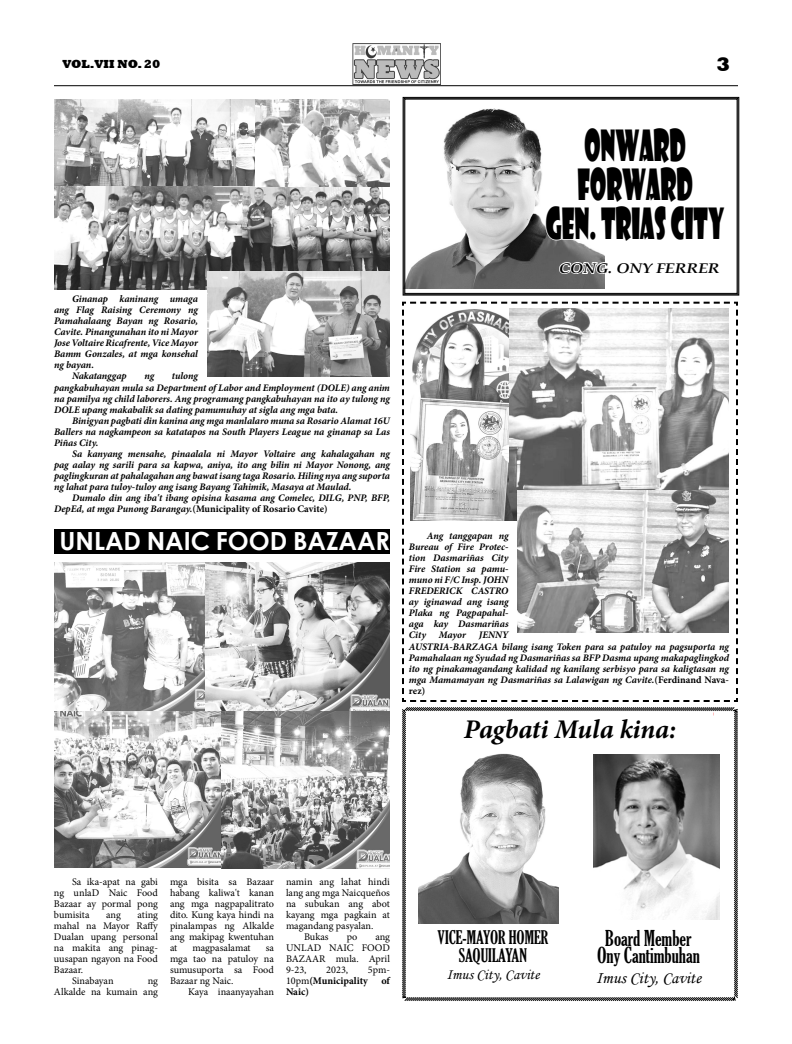
<style>
.page{position:relative;width:792px;height:1044px;background:#fff}
.page>*{position:absolute;margin:0;border:0;box-sizing:border-box;transform-origin:0 0}
.t1{font:42px/39px "Showcard Gothic";color:#000;text-align:center;scale:.55 1}
.t2{font:italic 700 27px "Minion Pro";letter-spacing:-.005em;color:#000}
.t3{font:700 25px "Century Gothic";color:#fff}
.t4{font:extra-condensed 21px/17px "Gloucester";color:#000;text-align:center}
.t5{font:800 20px "Rockwell";color:#000}
.t6{font:extra-condensed 18px/18px "Gloucester";color:#000;text-align:center}
.t7{font:17px "Monotype Corsiva";color:#000}
.t8{font:15px "Monotype Corsiva";color:#000}
.t9{font:italic 700 14px "Book Antiqua";color:#000;scale:1.15 1}
.t10{font:800 12px "Rockwell";color:#000}
.t11{font:10.2px/11px "Minion Pro";letter-spacing:-.005em;color:#000;text-align:justify}
.t12{font:700 10.2px/11px "Minion Pro";color:#000}
.t13{font:italic 700 10px/11px "Minion Pro";letter-spacing:-.005em;color:#000}
.s1{font-style:normal}
.s2{font-weight:400}
</style>
<div class="page">
<div style="left:54px;top:529px;width:336px;height:25px;background:#000"></div>
<img style="left:352px;top:43px;width:88px;height:42px">
<hr style="left:54px;top:85px;width:684px;height:1px;background:#000">
<svg style="left:403px;top:97px;width:336px;height:198px"></svg>
<div style="left:405px;top:99px;width:332px;height:195px;border:1px solid #000"></div>
<svg style="left:544px;top:85px;width:183px;height:160px"></svg>
<svg style="left:402px;top:707px;width:336px;height:294px"></svg>
<img style="left:419px;top:754px;width:139px;height:169px">
<img style="left:54px;top:186px;width:336px;height:104px">
<img style="left:54px;top:99px;width:201px;height:87px">
<img style="left:255px;top:99px;width:135px;height:87px">
<img style="left:207px;top:272px;width:183px;height:104px">
<img style="left:54px;top:563px;width:151px;height:148px">
<img style="left:205px;top:563px;width:185px;height:148px">
<img style="left:54px;top:711px;width:168px;height:157px">
<img style="left:222px;top:711px;width:168px;height:158px">
<img style="left:594px;top:754px;width:126px;height:166px">
<svg style="left:402px;top:301px;width:336px;height:401px"></svg>
<p class="t10" style="left:62px;top:57px;width:99px">VOL.VII NO. 20</p>
<h3 class="t5" style="left:716px;top:53px;width:15px">3</h3>
<h1 class="t1" style="left:546px;top:124px;width:326px">ONWARD<br>FORWARD<br>GEN. TRIAS CITY</h1>
<p class="t13" style="left:72px;top:293px;width:128px">Ginanap kaninang umaga</p>
<p class="t13" style="left:54px;top:304px;width:145px">ang Flag Raising Ceremony ng</p>
<p class="t13" style="left:54px;top:315px;width:146px">Pamahalaang Bayan ng Rosario,</p>
<p class="t13" style="left:54px;top:326px;width:145px">Cavite. Pinangunahan ito ni Mayor</p>
<p class="t13" style="left:54px;top:337px;width:145px">Jose Voltaire Ricafrente, Vice Mayor</p>
<p class="t13" style="left:54px;top:348px;width:146px">Bamm Gonzales, at mga konsehal</p>
<p class="t13" style="left:54px;top:359px;width:42px">ng bayan.</p>
<p class="t13" style="left:72px;top:370px;width:56px">Nakatanggap</p>
<p class="t13" style="left:144px;top:370px;width:11px">ng</p>
<p class="t13" style="left:54px;top:370px;width:338px;line-height:12px;text-indent:118px">tulong<br>pangkabuhayan mula sa Department of Labor and Employment (DOLE) ang anim</p>
<p class="t13" style="left:54px;top:393px;width:338px">na pamilya ng child laborers. Ang programang pangkabuhayan na ito ay tulong ng<br>DOLE upang makabalik sa dating pamumuhay at sigla ang mga bata.</p>
<p class="t13" style="left:54px;top:415px;width:338px;text-align:justify;text-indent:18px">Binigyan pagbati din kanina ang mga manlalaro muna sa Rosario Alamat 16U Ballers na nagkampeon sa katatapos na South Players League na ginanap sa Las Piñas City.</p>
<p class="t13" style="left:54px;top:448px;width:338px;text-align:justify;text-indent:18px">Sa kanyang mensahe, pinaalala ni Mayor Voltaire ang kahalagahan ng pag aalay ng sarili para sa kapwa, aniya, ito ang bilin ni Mayor Nonong, ang paglingkuran at pahalagahan ang bawat isang taga Rosario. Hiling nya ang suporta ng lahat para tuloy-tuloy ang isang Bayang Tahimik, Masaya at Maulad.</p>
<p class="t13" style="left:54px;top:492px;width:338px;text-indent:18px">Dumalo din ang iba't ibang opisina kasama ang Comelec, DILG, PNP, BFP,<br>DepEd, at mga Punong Barangay.<span class="s1">(Municipality of Rosario Cavite)</span></p>
<h3 class="t3" style="left:60px;top:522px;width:332px">UNLAD NAIC FOOD BAZAAR</h3>
<h3 class="t9" style="left:559px;top:258px;width:141px">CONG. ONY FERRER</h3>
<p class="t13" style="left:409px;top:530px;width:101px;text-align:justify;text-indent:18px">Ang tanggapan ng Bureau of Fire Protec&shy;tion Dasmariñas City Fire Station sa pamu&shy;muno ni F/C Insp. JOHN FREDERICK CASTRO ay iginawad ang isang Plaka ng Pagpapahal&shy;aga kay Dasmariñas City</p>
<p class="t13" style="left:409px;top:628px;width:322px;line-height:12.4px;text-indent:70px">JENNY<br>AUSTRIA-BARZAGA bilang isang Token para sa patuloy na pagsuporta ng</p>
<p class="t13" style="left:409px;top:652px;width:322px;text-align:justify">Pamahalaan ng Syudad ng Dasmariñas sa BFP Dasma upang makapaglingkod ito ng pinakamagandang kalidad ng kanilang serbisyo para sa kaligtasan ng mga Mamamayan ng Dasmariñas sa Lalawigan ng Cavite.<span class="s1">(Ferdinand Nava&shy;rez)</span></p>
<p class="t13" style="left:439px;top:629px;width:29px">Mayor</p>
<h2 class="t2" style="left:464px;top:710px;width:214px">Pagbati Mula kina:</h2>
<p class="t11" style="left:54px;top:877px;width:106px;text-indent:18px">Sa ika-apat na gabi ng unlaD Naic Food Bazaar ay pormal pong bumisita</p>
<p class="t11" style="left:106px;top:910px;width:16px">ang</p>
<p class="t11" style="left:138px;top:910px;width:22px">ating</p>
<p class="t11" style="left:54px;top:921px;width:105px">mahal na Mayor Raffy</p>
<p class="t11" style="left:54px;top:932px;width:106px">Dualan upang personal</p>
<p class="t11" style="left:54px;top:943px;width:105px">na makita ang pinag-</p>
<p class="t11" style="left:54px;top:954px;width:105px">uusapan ngayon na Food</p>
<p class="t11" style="left:54px;top:965px;width:31px">Bazaar.</p>
<p class="t11" style="left:72px;top:976px;width:43px">Sinabayan</p>
<p class="t11" style="left:54px;top:976px;width:105px;text-align:right">ng<br>Alkalde na kumain ang</p>
<p class="t11" style="left:170px;top:877px;width:106px">mga bisita sa Bazaar habang kaliwa't kanan ang mga nagpapalitrato dito. Kung kaya hindi na pinalampas ng Alkalde ang makipag kwentuhan at</p>
<p class="t11" style="left:192px;top:943px;width:60px">magpasalamat</p>
<p class="t11" style="left:170px;top:943px;width:106px;text-indent:96px">sa mga tao na patuloy na sumusuporta sa Food Bazaar ng Naic.</p>
<p class="t11" style="left:188px;top:987px;width:87px">Kaya inaanyayahan</p>
<p class="t11" style="left:286px;top:877px;width:106px">namin ang lahat hindi</p>
<p class="t11" style="left:286px;top:888px;width:105px">lang ang mga Naicqueños</p>
<p class="t11" style="left:286px;top:899px;width:105px">na subukan ang abot</p>
<p class="t11" style="left:286px;top:910px;width:105px">kayang mga pagkain at</p>
<p class="t11" style="left:286px;top:921px;width:89px">magandang pasyalan.</p>
<p class="t11" style="left:304px;top:932px;width:26px">Bukas</p>
<p class="t11" style="left:347px;top:932px;width:12px">po</p>
<p class="t11" style="left:286px;top:932px;width:106px;text-indent:89px">ang UNLAD NAIC FOOD BAZAAR mula. April 9-23,</p>
<p class="t11" style="left:326px;top:965px;width:23px">2023,</p>
<p class="t12" style="left:286px;top:964px;width:106px;text-indent:82px"><span class="s2">5pm-<br>10pm</span>(Municipality</p>
<p class="t12" style="left:381px;top:975px;width:10px">of</p>
<p class="t12" style="left:286px;top:986px;width:24px">Naic)</p>
<h3 class="t6" style="left:438px;top:929px;width:112px">VICE-MAYOR HOMER<br>SAQUILAYAN</h3>
<h3 class="t8" style="left:447px;top:966px;width:94px">Imus City, Cavite</h3>
<h3 class="t4" style="left:597px;top:930px;width:104px">Board Member<br>Ony Cantimbuhan</h3>
<h3 class="t7" style="left:596px;top:968px;width:107px">Imus City, Cavite</h3>
</div>
